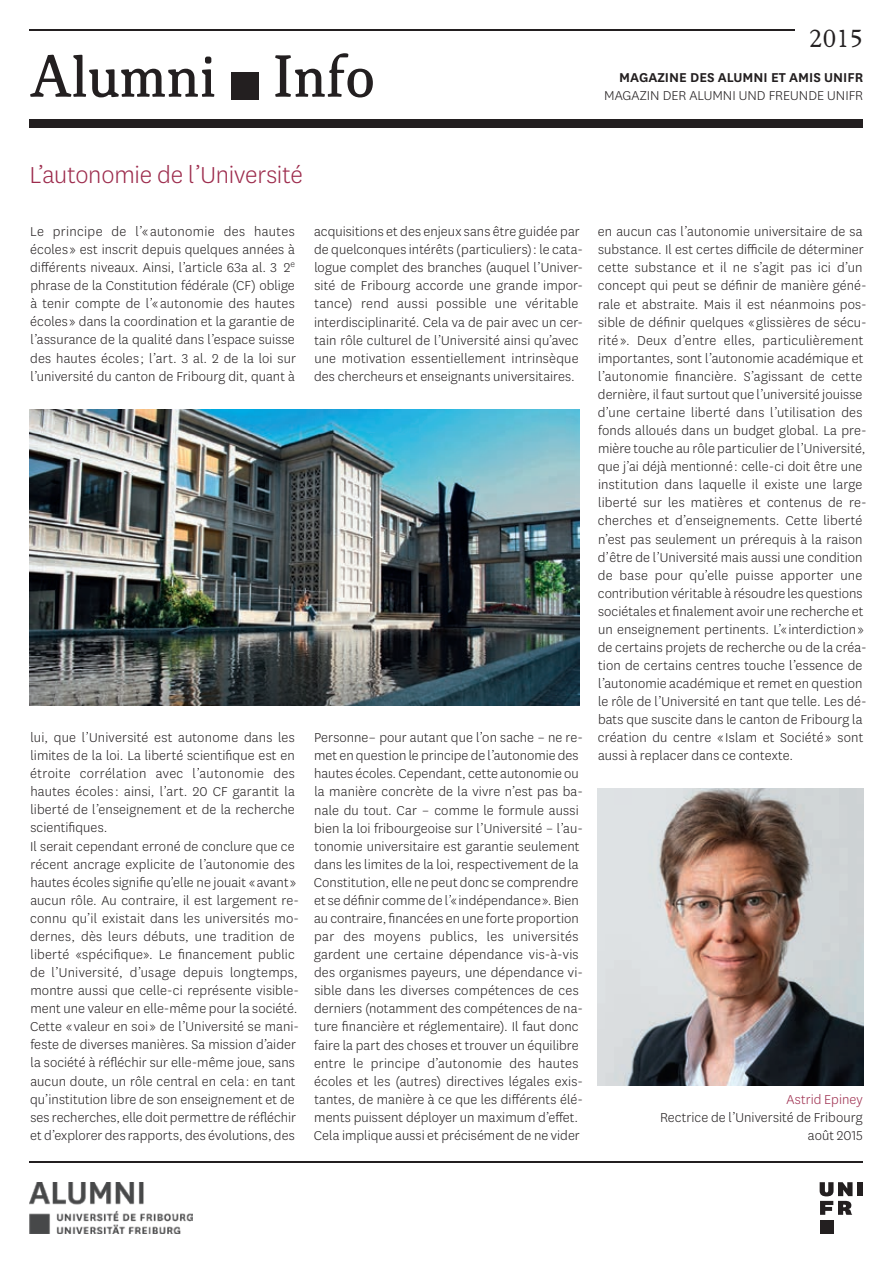
<style>
.page{position:relative;width:893px;height:1263px;background:#fff}
.page>*{position:absolute;margin:0;border:0;box-sizing:border-box;transform-origin:0 0}
.t1{font:63.9px "Korpus B";color:#231f20}
.t2{font:300 27px "National Uni Fr";letter-spacing:-.005em;color:#9d2c4d}
.t3{font:27px "Korpus A";color:#231f20}
.t4{font:300 15px/18.1px "National Uni Fr";letter-spacing:.005em;color:#231f20}
.t5{font:600 15px "National Uni Fr";color:#231f20}
.t6{font:300 15px "National Uni Fr";letter-spacing:.005em;color:#9d2c4d}
</style>
<div class="page">
<div style="left:30px;top:119px;width:833px;height:9px;background:#231f20"></div>
<hr style="left:30px;top:30px;width:765px;height:1px;background:#231f20">
<hr style="left:30px;top:1161px;width:833px;height:1px;background:#231f20">
<div style="left:231px;top:72px;width:27px;height:28px;background:#231f20"></div>
<img style="left:30px;top:1182px;width:163px;height:51px">
<div style="left:857px;top:1182px;width:5px;height:14px;background:#231f20"></div>
<div style="left:820px;top:1219px;width:13px;height:14px;background:#231f20"></div>
<svg style="left:820px;top:1182px;width:32px;height:33px"></svg>
<img style="left:30px;top:410px;width:549px;height:296px">
<img style="left:597px;top:789px;width:266px;height:296px">
<h1 class="t1" style="left:30px;top:40px;width:347px">Alumni Info</h1>
<h2 class="t3" style="left:809px;top:23px;width:55px">2015</h2>
<p class="t5" style="left:619px;top:67px;width:245px">MAGAZINE DES ALUMNI ET AMIS UNIFR</p>
<p class="t4" style="left:604px;top:86px;width:261px">MAGAZIN DER ALUMNI UND FREUNDE UNIFR</p>
<h2 class="t2" style="left:30px;top:158px;width:275px">L’autonomie de l’Université</h2>
<p class="t4" style="left:30px;top:222px;width:267px;text-align:justify">Le principe de l’« autonomie des hautes écoles » est inscrit depuis quelques années à différents niveaux. Ainsi, l’article 63a al. 3 2<sup>e </sup>phrase de la Constitution fédérale (CF) oblige à tenir compte de l’« autonomie des hautes écoles » dans la coordination et la garantie de l’assurance de la qualité dans l’espace suisse des hautes écoles ; l’art. 3 al. 2 de la loi sur l’université du canton de Fribourg dit, quant à</p>
<p class="t4" style="left:314px;top:222px;width:270px">acquisitions et des enjeux sans être guidée par de quelconques intérêts (particuliers) : le cata&shy;logue complet des branches (auquel l’Univer&shy;sité de Fribourg accorde une grande impor&shy;tance) rend aussi possible une véritable interdisciplinarité. Cela va de pair avec un cer&shy;tain rôle culturel de l’Université ainsi qu’avec une motivation essentiellement intrinsèque des chercheurs et enseignants universitaires.</p>
<p class="t4" style="left:30px;top:728px;width:271px">lui, que l’Université est autonome dans les limites de la loi. La liberté scientifique est en étroite corrélation avec l’autonomie des hautes écoles : ainsi, l’art. 20 CF garantit la liberté de l’enseignement et de la recherche scientifiques.<br>Il serait cependant erroné de conclure que ce récent ancrage explicite de l’autonomie des hautes écoles signifie qu’elle ne jouait « avant » aucun rôle. Au contraire, il est largement re&shy;connu qu’il existait dans les universités mo&shy;dernes, dès leurs débuts, une tradition de liberté «spécifique». Le financement public de l’Université, d’usage depuis longtemps, montre aussi que celle-ci représente visible&shy;ment une valeur en elle-même pour la société.<br>Cette « valeur en soi » de l’Université se mani&shy;feste de diverses manières. Sa mission d’aider la société à réfléchir sur elle-même joue, sans aucun doute, un rôle central en cela : en tant qu’institution libre de son enseignement et de ses recherches, elle doit permettre de réfléchir et d’explorer des rapports, des évolutions, des</p>
<p class="t4" style="left:314px;top:728px;width:271px">Personne– pour autant que l’on sache – ne re&shy;met en question le principe de l’autonomie des hautes écoles. Cependant, cette autonomie ou la manière concrète de la vivre n’est pas ba&shy;nale du tout. Car – comme le formule aussi bien la loi fribourgeoise sur l’Université – l’au&shy;tonomie universitaire est garantie seulement dans les limites de la loi, respectivement de la Constitution, elle ne peut donc se comprendre et se définir comme de l’« indépendance ». Bien au contraire, financées en une forte proportion par des moyens publics, les universités gardent une certaine dépendance vis-à-vis des organismes payeurs, une dépendance vi&shy;sible dans les diverses compétences de ces derniers (notamment des compétences de na&shy;ture financière et réglementaire). Il faut donc faire la part des choses et trouver un équilibre entre le principe d’autonomie des hautes écoles et les (autres) directives légales exis&shy;tantes, de manière à ce que les différents élé&shy;ments puissent déployer un maximum d’effet.<br>Cela implique aussi et précisément de ne vider</p>
<p class="t4" style="left:598px;top:222px;width:270px">en aucun cas l’autonomie universitaire de sa substance. Il est certes difficile de déterminer cette substance et il ne s’agit pas ici d’un concept qui peut se définir de manière géné&shy;rale et abstraite. Mais il est néanmoins pos&shy;sible de définir quelques « glissières de sécu&shy;rité ». Deux d’entre elles, particulièrement importantes, sont l’autonomie académique et l’autonomie financière. S’agissant de cette dernière, il faut surtout que l’université jouisse d’une certaine liberté dans l’utilisation des fonds alloués dans un budget global. La pre&shy;mière touche au rôle particulier de l’Université, que j’ai déjà mentionné : celle-ci doit être une institution dans laquelle il existe une large liberté sur les matières et contenus de re&shy;cherches et d’enseignements. Cette liberté n’est pas seulement un prérequis à la raison d’être de l’Université mais aussi une condition de base pour qu’elle puisse apporter une contribution véritable à résoudre les questions sociétales et finalement avoir une recherche et un enseignement pertinents. L’« interdiction » de certains projets de recherche ou de la créa&shy;tion de certains centres touche l’essence de l’autonomie académique et remet en question le rôle de l’Université en tant que telle. Les dé&shy;bats que suscite dans le canton de Fribourg la création du centre « Islam et Société » sont aussi à replacer dans ce contexte.</p>
<p class="t6" style="left:786px;top:1090px;width:78px">Astrid Epiney</p>
<p class="t4" style="left:660px;top:1108px;width:204px;text-align:right">Rectrice de l’Université de Fribourg août 2015</p>
</div>
